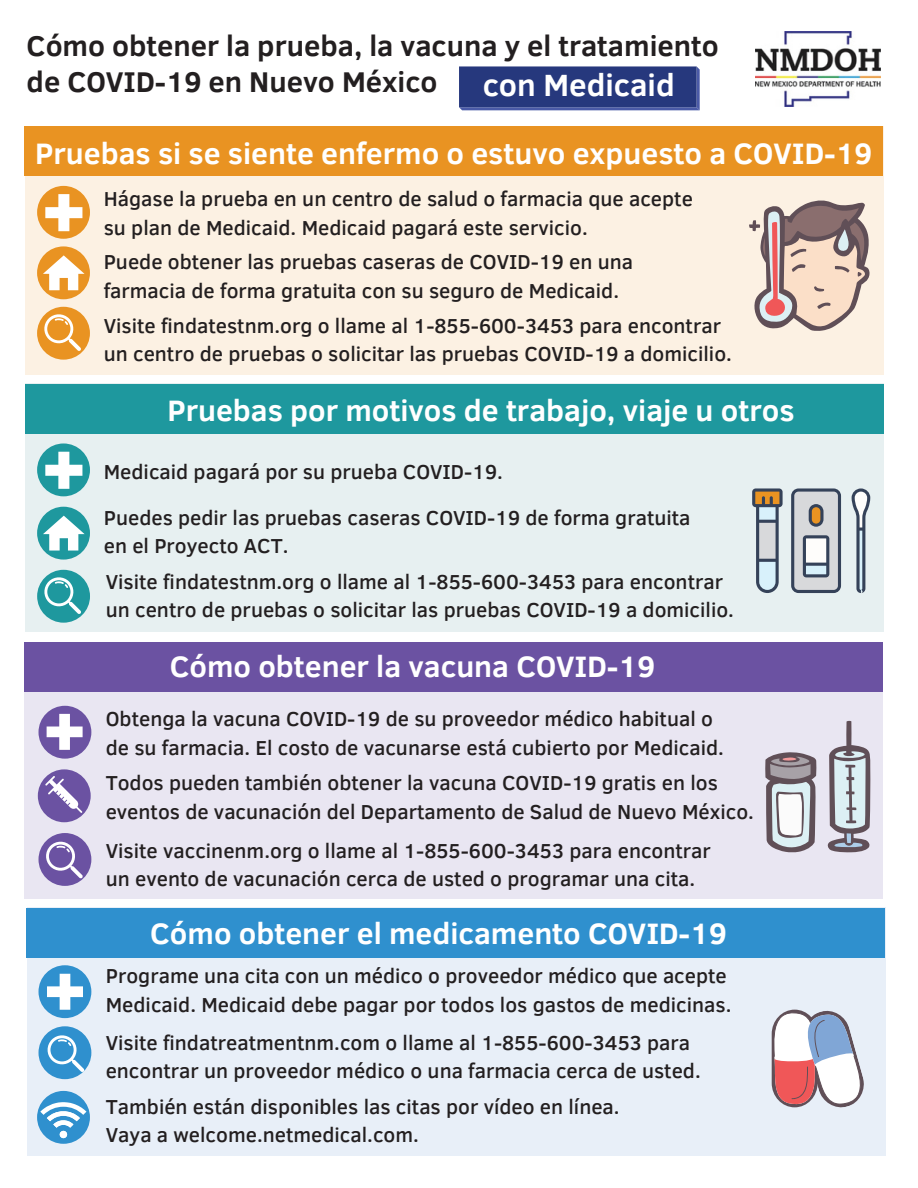
<style>
.page{position:relative;width:918px;height:1188px;background:#fff}
.page>*{position:absolute;margin:0;border:0;box-sizing:border-box;transform-origin:0 0}
.t1{font:700 31.5px "Clear Sans";color:#fff}
.t2{font:700 30.3px "Clear Sans";color:#fff}
.t3{font:700 29.25px/36px "Clear Sans";color:#231f20}
.t4{font:500 20.7px/28.2px "Clear Sans";color:#231f20}
</style>
<div class="page">
<div style="left:25px;top:126px;width:858px;height:249px;background:#fcf1e3"></div>
<div style="left:25px;top:127px;width:858px;height:49px;background:#e99322"></div>
<div style="left:25px;top:642px;width:858px;height:257px;background:#e9e6f2"></div>
<div style="left:24px;top:643px;width:858px;height:49px;background:#6b52a2"></div>
<div style="left:26px;top:384px;width:858px;height:248px;background:#e7f0f1"></div>
<div style="left:25px;top:384px;width:858px;height:50px;background:#1e989e"></div>
<div style="left:27px;top:907px;width:858px;height:249px;background:#e8eff8"></div>
<div style="left:27px;top:908px;width:858px;height:49px;background:#2f90ce"></div>
<div style="left:37px;top:186px;width:53px;height:53px;background:#e99322;border-radius:50%"></div>
<div style="left:37px;top:246px;width:53px;height:53px;background:#e99322;border-radius:50%"></div>
<svg style="left:45px;top:194px;width:37px;height:37px"></svg>
<svg style="left:43px;top:255px;width:42px;height:35px"></svg>
<div style="left:37px;top:443px;width:53px;height:53px;background:#1e989e;border-radius:50%"></div>
<div style="left:37px;top:507px;width:53px;height:53px;background:#1e989e;border-radius:50%"></div>
<svg style="left:45px;top:452px;width:37px;height:37px"></svg>
<svg style="left:43px;top:516px;width:42px;height:35px"></svg>
<div style="left:39px;top:706px;width:52px;height:53px;background:#6b52a2;border-radius:50%"></div>
<div style="left:39px;top:833px;width:52px;height:53px;background:#6b52a2;border-radius:50%"></div>
<svg style="left:47px;top:714px;width:36px;height:36px"></svg>
<div style="left:39px;top:965px;width:52px;height:53px;background:#2f90ce;border-radius:50%"></div>
<div style="left:37px;top:307px;width:53px;height:53px;background:#e99322;border-radius:50%"></div>
<svg style="left:43px;top:313px;width:38px;height:38px"></svg>
<div style="left:37px;top:570px;width:53px;height:53px;background:#1e989e;border-radius:50%"></div>
<svg style="left:43px;top:576px;width:38px;height:38px"></svg>
<svg style="left:47px;top:974px;width:36px;height:36px"></svg>
<svg style="left:45px;top:840px;width:38px;height:39px"></svg>
<div style="left:37px;top:1091px;width:53px;height:53px;background:#2f90ce;border-radius:50%"></div>
<div style="left:39px;top:1026px;width:52px;height:53px;background:#2f90ce;border-radius:50%"></div>
<svg style="left:46px;top:1034px;width:38px;height:38px"></svg>
<div style="left:38px;top:769px;width:53px;height:53px;background:#6b52a2;border-radius:50%"></div>
<svg style="left:45px;top:776px;width:37px;height:37px"></svg>
<svg style="left:459px;top:66px;width:241px;height:44px;background:#2c3d82"></svg>
<svg style="left:749px;top:200px;width:121px;height:131px"></svg>
<svg style="left:765px;top:752px;width:51px;height:101px"></svg>
<svg style="left:827px;top:721px;width:44px;height:132px"></svg>
<svg style="left:771px;top:1009px;width:93px;height:99px"></svg>
<svg style="left:752px;top:488px;width:118px;height:105px"></svg>
<img style="left:755px;top:31px;width:125px;height:76px">
<svg style="left:40px;top:1102px;width:46px;height:36px"></svg>
<div style="left:60px;top:1131px;width:7px;height:7px;background:#fff;border-radius:50%"></div>
<h3 class="t3" style="left:27px;top:27px;width:694px">Cómo obtener la prueba, la vacuna y el tratamiento de COVID-19 en Nuevo México</h3>
<h1 class="t1" style="left:483px;top:63px;width:194px">con Medicaid</h1>
<h2 class="t2" style="left:35px;top:132px;width:839px">Pruebas si se siente enfermo o estuvo expuesto a COVID-19</h2>
<p class="t4" style="left:104px;top:184px;width:591px;line-height:28.7px">Hágase la prueba en un centro de salud o farmacia que acepte su plan de Medicaid. Medicaid pagará este servicio.</p>
<p class="t4" style="left:104px;top:247px;width:531px;line-height:28.7px">Puede obtener las pruebas caseras de COVID-19 en una farmacia de forma gratuita con su seguro de Medicaid.</p>
<p class="t4" style="left:104px;top:310px;width:630px">Visite findatestnm.org o llame al 1-855-600-3453 para encontrar un centro de pruebas o solicitar las pruebas COVID-19 a domicilio.</p>
<h2 class="t2" style="left:167px;top:388px;width:629px">Pruebas por motivos de trabajo, viaje u otros</h2>
<p class="t4" style="left:104px;top:456px;width:401px">Medicaid pagará por su prueba COVID-19.</p>
<p class="t4" style="left:104px;top:503px;width:588px">Puedes pedir las pruebas caseras COVID-19 de forma gratuita en el Proyecto ACT.</p>
<p class="t4" style="left:106px;top:567px;width:630px">Visite findatestnm.org o llame al 1-855-600-3453 para encontrar un centro de pruebas o solicitar las pruebas COVID-19 a domicilio.</p>
<h2 class="t2" style="left:170px;top:645px;width:487px">Cómo obtener la vacuna COVID-19</h2>
<p class="t4" style="left:106px;top:704px;width:620px;line-height:28.7px">Obtenga la vacuna COVID-19 de su proveedor médico habitual o de su farmacia. El costo de vacunarse está cubierto por Medicaid.</p>
<p class="t4" style="left:106px;top:767px;width:650px;line-height:28.7px">Todos pueden también obtener la vacuna COVID-19 gratis en los eventos de vacunación del Departamento de Salud de Nuevo México.</p>
<p class="t4" style="left:106px;top:836px;width:607px">Visite vaccinenm.org o llame al 1-855-600-3453 para encontrar un evento de vacunación cerca de usted o programar una cita.</p>
<h2 class="t2" style="left:150px;top:912px;width:578px">Cómo obtener el medicamento COVID-19</h2>
<p class="t4" style="left:106px;top:961px;width:627px;line-height:28.7px">Programe una cita con un médico o proveedor médico que acepte<br>Medicaid. Medicaid debe pagar por todos los gastos de medicinas.</p>
<p class="t4" style="left:106px;top:1027px;width:597px">Visite findatreatmentnm.com o llame al 1-855-600-3453 para encontrar un proveedor médico o una farmacia cerca de usted.</p>
<p class="t4" style="left:106px;top:1092px;width:515px">También están disponibles las citas por vídeo en línea.<br>Vaya a welcome.netmedical.com.</p>
</div>
